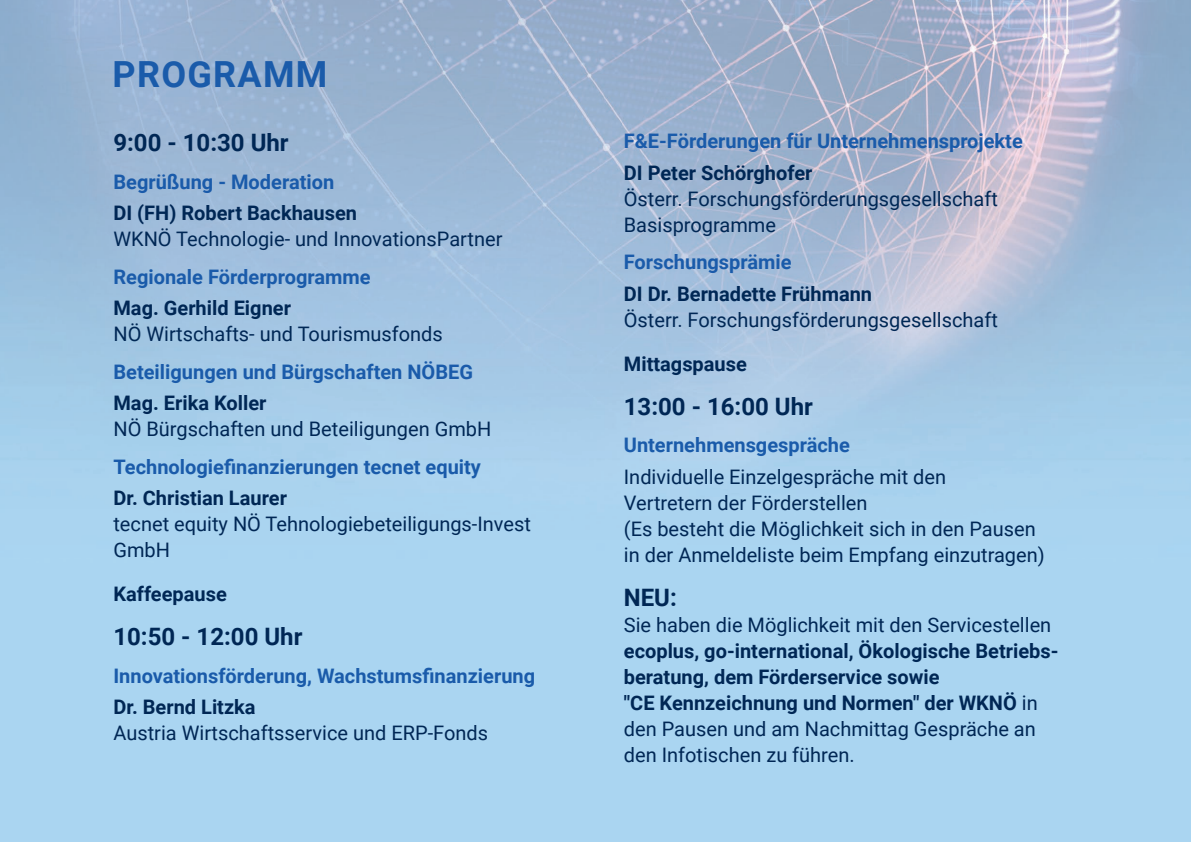
<style>
.page{position:relative;width:1191px;height:842px;background:#fff}
.page>*{position:absolute;margin:0;border:0;box-sizing:border-box;transform-origin:0 0}
.Fließtext_Headline{font:700 36px "Roboto";letter-spacing:.035em;color:#1a5baa}
.Programm_Uhrzeit{font:700 24px "Roboto";color:#002755}
.Fließtext{font:20px/26px "Roboto";color:#002755}
.Programmpunkt{font:700 20px "Roboto";color:#1a5baa}
.Fließtext-2{font:700 20px/26px "Roboto";color:#002755}
.Fließtext_Name{font:700 20px "Roboto";color:#002755}
.s1{font-weight:400}
</style>
<div class="page">
<img style="left:0;top:0;width:1191px;height:842px">
<p class="Fließtext_Headline" style="left:113px;top:49px;width:216px">PROGRAMM</p>
<p class="Programm_Uhrzeit" style="left:113px;top:126px;width:177px">9:00 - 10:30 Uhr</p>
<p class="Programmpunkt" style="left:113px;top:167px;width:222px">Begrüßung - Moderation</p>
<p class="Fließtext_Name" style="left:113px;top:199px;width:245px">DI (FH) Robert Backhausen</p>
<p class="Fließtext" style="left:113px;top:225px;width:390px">WKNÖ Technologie- und InnovationsPartner</p>
<p class="Programmpunkt" style="left:113px;top:262px;width:259px">Regionale Förderprogramme</p>
<p class="Fließtext_Name" style="left:113px;top:294px;width:179px">Mag. Gerhild Eigner</p>
<p class="Fließtext" style="left:113px;top:320px;width:331px">NÖ Wirtschafts- und Tourismusfonds</p>
<p class="Programmpunkt" style="left:113px;top:357px;width:361px">Beteiligungen und Bürgschaften NÖBEG</p>
<p class="Fließtext_Name" style="left:113px;top:389px;width:155px">Mag. Erika Koller</p>
<p class="Fließtext" style="left:113px;top:415px;width:379px">NÖ Bürgschaften und Beteiligungen GmbH</p>
<p class="Programmpunkt" style="left:113px;top:452px;width:369px">Technologiefinanzierungen tecnet equity</p>
<p class="Fließtext_Name" style="left:113px;top:484px;width:175px">Dr. Christian Laurer</p>
<p class="Fließtext" style="left:113px;top:510px;width:419px">tecnet equity NÖ Tehnologiebeteiligungs-Invest<br>GmbH</p>
<p class="Fließtext_Name" style="left:113px;top:580px;width:115px">Kaffeepause</p>
<p class="Programm_Uhrzeit" style="left:113px;top:620px;width:190px">10:50 - 12:00 Uhr</p>
<p class="Programmpunkt" style="left:113px;top:661px;width:423px">Innovationsförderung, Wachstumsfinanzierung</p>
<p class="Fließtext_Name" style="left:113px;top:693px;width:144px">Dr. Bernd Litzka</p>
<p class="Fließtext" style="left:113px;top:719px;width:376px">Austria Wirtschaftsservice und ERP-Fonds</p>
<p class="Programmpunkt" style="left:624px;top:127px;width:400px">F&amp;E-Förderungen für Unternehmensprojekte</p>
<p class="Fließtext_Name" style="left:624px;top:159px;width:190px">DI Peter Schörghofer</p>
<p class="Fließtext" style="left:624px;top:185px;width:375px">Österr. Forschungsförderungsgesellschaft</p>
<p class="Fließtext" style="left:624px;top:211px;width:154px">Basisprogramme</p>
<p class="Programmpunkt" style="left:624px;top:248px;width:169px">Forschungsprämie</p>
<p class="Fließtext_Name" style="left:624px;top:280px;width:250px">DI Dr. Bernadette Frühmann</p>
<p class="Fließtext" style="left:624px;top:306px;width:375px">Österr. Forschungsförderungsgesellschaft</p>
<p class="Fließtext_Name" style="left:624px;top:350px;width:125px">Mittagspause</p>
<p class="Programm_Uhrzeit" style="left:624px;top:390px;width:190px">13:00 - 16:00 Uhr</p>
<p class="Programmpunkt" style="left:624px;top:431px;width:227px">Unternehmensgespräche</p>
<p class="Fließtext" style="left:624px;top:463px;width:324px">Individuelle Einzelgespräche mit den</p>
<p class="Fließtext" style="left:624px;top:489px;width:245px">Vertretern der Förderstellen</p>
<p class="Fließtext" style="left:624px;top:515px;width:413px">(Es besteht die Möglichkeit sich in den Pausen</p>
<p class="Fließtext" style="left:624px;top:541px;width:422px">in der Anmeldeliste beim Empfang einzutragen)</p>
<p class="Programm_Uhrzeit" style="left:624px;top:581px;width:55px">NEU:</p>
<p class="Fließtext-2" style="left:624px;top:611px;width:436px"><span class="s1">Sie haben die Möglichkeit mit den Servicestellen </span>ecoplus, go-international, Ökologische Betriebs&shy;beratung, dem Förderservice sowie</p>
<p class="Fließtext-2" style="left:624px;top:689px;width:415px">"CE Kennzeichnung und Normen" der WKNÖ <span class="s1">in</span></p>
<p class="Fließtext" style="left:624px;top:715px;width:413px">den Pausen und am Nachmittag Gespräche an</p>
<p class="Fließtext" style="left:624px;top:741px;width:232px">den Infotischen zu führen.</p>
</div>
